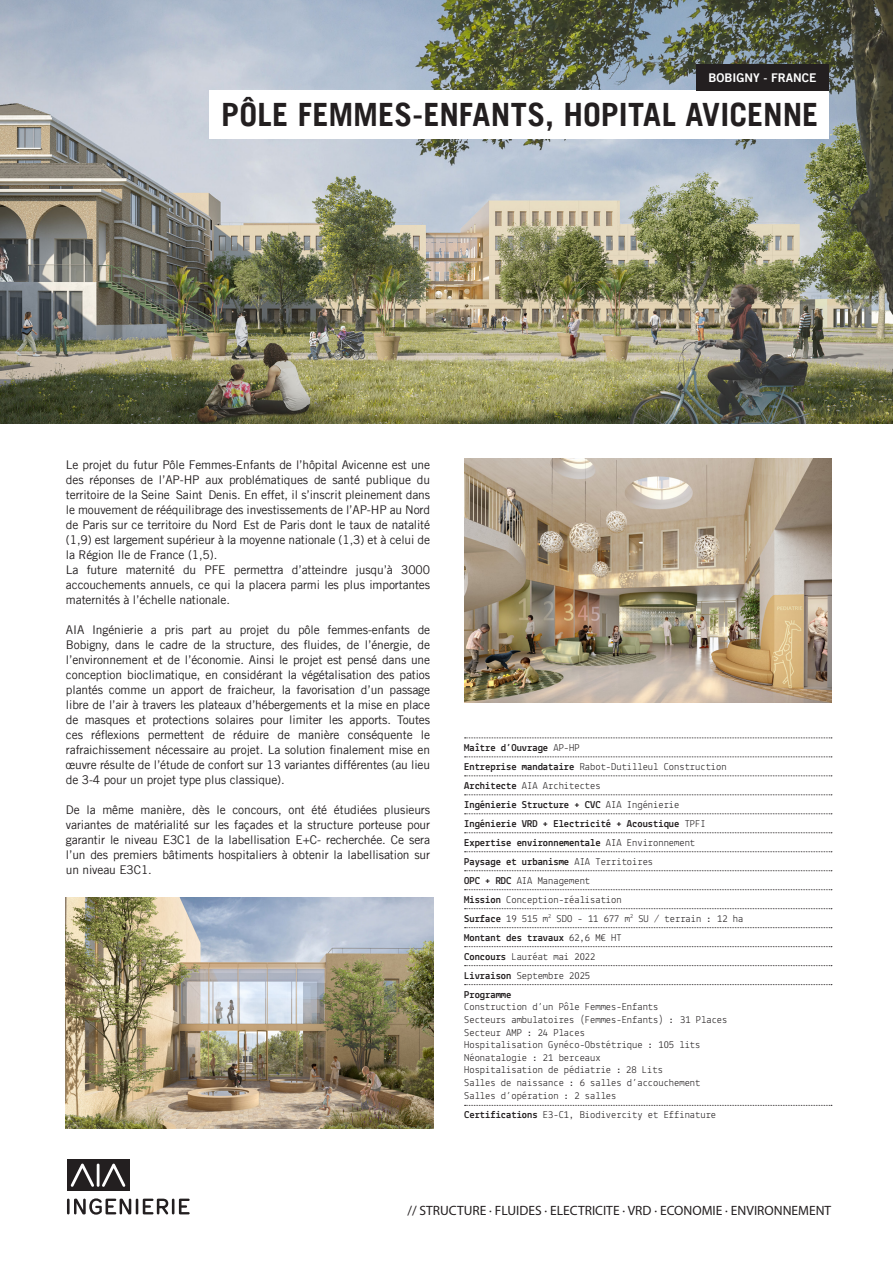
<style>
.page{position:relative;width:893px;height:1263px;background:#fff}
.page>*{position:absolute;margin:0;border:0;box-sizing:border-box;transform-origin:0 0}
.t1{font:700 32.1px "Trade Gothic LT";color:#231f20}
.t2{font:13.5px "Myriad Pro";color:#231f20}
.t3{font:12px/15px "Trade Gothic LT";letter-spacing:-.01em;color:#231f20;text-align:justify}
.t4{font:12px "Trade Gothic LT Bold Two";color:#fff}
.t5{font:700 10.5px/19px "Lekton";color:#231f20}
.t6{font:10.5px/12.6px "Lekton";color:#231f20}
.s1{font-weight:400}
.s2{font-weight:700}
</style>
<div class="page">
<div style="left:67px;top:1160px;width:62px;height:31px;background:#231f20"></div>
<svg style="left:71px;top:1163px;width:23px;height:24px"></svg>
<hr style="left:97px;top:1163px;width:3px;height:24px;background:#fff">
<svg style="left:102px;top:1163px;width:23px;height:24px"></svg>
<hr style="left:67px;top:1198px;width:3px;height:16px;background:#231f20">
<svg style="left:74px;top:1198px;width:116px;height:17px"></svg>
<img style="left:0;top:0;width:893px;height:423px">
<svg style="left:465px;top:737px;width:367px;height:1px"></svg>
<svg style="left:465px;top:756px;width:367px;height:1px"></svg>
<svg style="left:465px;top:775px;width:367px;height:1px"></svg>
<svg style="left:465px;top:794px;width:367px;height:1px"></svg>
<svg style="left:465px;top:813px;width:367px;height:1px"></svg>
<svg style="left:465px;top:832px;width:367px;height:1px"></svg>
<svg style="left:465px;top:851px;width:367px;height:1px"></svg>
<svg style="left:465px;top:870px;width:367px;height:1px"></svg>
<svg style="left:465px;top:889px;width:367px;height:1px"></svg>
<svg style="left:465px;top:908px;width:367px;height:1px"></svg>
<svg style="left:465px;top:927px;width:367px;height:1px"></svg>
<svg style="left:465px;top:946px;width:367px;height:1px"></svg>
<svg style="left:465px;top:965px;width:367px;height:1px"></svg>
<svg style="left:465px;top:984px;width:367px;height:1px"></svg>
<svg style="left:465px;top:1105px;width:367px;height:1px"></svg>
<img style="left:464px;top:458px;width:367px;height:245px">
<img style="left:66px;top:897px;width:367px;height:231px">
<div style="left:209px;top:91px;width:620px;height:48px;background:#fff"></div>
<div style="left:696px;top:64px;width:133px;height:27px;background:#231f20"></div>
<p class="t4" style="left:708px;top:70px;width:109px">BOBIGNY - FRANCE</p>
<h1 class="t1" style="left:221px;top:95px;width:599px">PÔLE FEMMES-ENFANTS, HOPITAL AVICENNE</h1>
<p class="t3" style="left:66px;top:457px;width:366px;text-align:left">Le projet du futur Pôle Femmes-Enfants de l’hôpital Avicenne est une des réponses de l’AP-HP aux problématiques de santé publique du territoire de la Seine‐Saint‐Denis. En effet, il s’inscrit pleinement dans le mouvement de rééquilibrage des investissements de l’AP-HP au Nord de Paris sur ce territoire du Nord‐Est de Paris dont le taux de natalité (1,9) est largement supérieur à la moyenne nationale (1,3) et à celui de la Région Ile de France (1,5).<br>La future maternité du PFE permettra d’atteindre jusqu’à 3000 accouchements annuels, ce qui la placera parmi les plus importantes maternités à l’échelle nationale.</p>
<p class="t3" style="left:66px;top:622px;width:366px">AIA Ingénierie a pris part au projet du pôle femmes-enfants de Bobigny, dans le cadre de la structure, des fluides, de l’énergie, de l’environnement et de l’économie. Ainsi le projet est pensé dans une conception bioclimatique, en considérant la végétalisation des patios plantés comme un apport de fraicheur, la favorisation d’un passage libre de l’air à travers les plateaux d’hébergements et la mise en place de masques et protections solaires pour limiter les apports. Toutes ces réflexions permettent de réduire de manière conséquente le rafraichissement nécessaire au projet. La solution finalement mise en œuvre résulte de l’étude de confort sur 13 variantes différentes (au lieu de 3-4 pour un projet type plus classique).</p>
<p class="t3" style="left:66px;top:802px;width:366px">De la même manière, dès le concours, ont été étudiées plusieurs variantes de matérialité sur les façades et la structure porteuse pour garantir le niveau E3C1 de la labellisation E+C- recherchée. Ce sera l’un des premiers bâtiments hospitaliers à obtenir la labellisation sur un niveau E3C1.</p>
<p class="t5" style="left:464px;top:738px;width:281px">Maître d’Ouvrage <span class="s1">AP-HP<br></span>Entreprise mandataire <span class="s1">Rabot-Dutilleul Construction </span>Architecte <span class="s1">AIA Architectes<br></span>Ingénierie Structure + CVC <span class="s1">AIA Ingénierie<br></span>Ingénierie VRD + Electricité + Acoustique <span class="s1">TPFI </span>Expertise environnementale <span class="s1">AIA Environnement<br></span>Paysage et urbanisme <span class="s1">AIA Territoires<br></span>OPC + RDC <span class="s1">AIA Management<br></span>Mission <span class="s1">Conception-réalisation<br></span>Surface <span class="s1">19 515 m</span><sup>2</sup> <span class="s1">SDO - 11 677 m</span><sup>2</sup> <span class="s1">SU / terrain : 12 ha </span>Montant des travaux <span class="s1">62,6 M€ HT<br></span>Concours <span class="s1">Lauréat mai 2022<br></span>Livraison <span class="s1">Septembre 2025<br></span>Programme</p>
<p class="t6" style="left:464px;top:1000px;width:265px">Construction d’un Pôle Femmes-Enfants<br>Secteurs ambulatoires (Femmes-Enfants) : 31 Places Secteur AMP : 24 Places<br>Hospitalisation Gynéco-Obstétrique : 105 lits Néonatalogie : 21 berceaux<br>Hospitalisation de pédiatrie : 28 Lits<br>Salles de naissance : 6 salles d’accouchement Salles d’opération : 2 salles</p>
<p class="t6" style="left:464px;top:1108px;width:253px"><span class="s2">Certifications</span> E3-C1, Biodivercity et Effinature</p>
<p class="t2" style="left:407px;top:1202px;width:425px">// STRUCTURE · FLUIDES · ELECTRICITE · VRD · ECONOMIE · ENVIRONNEMENT</p>
</div>
